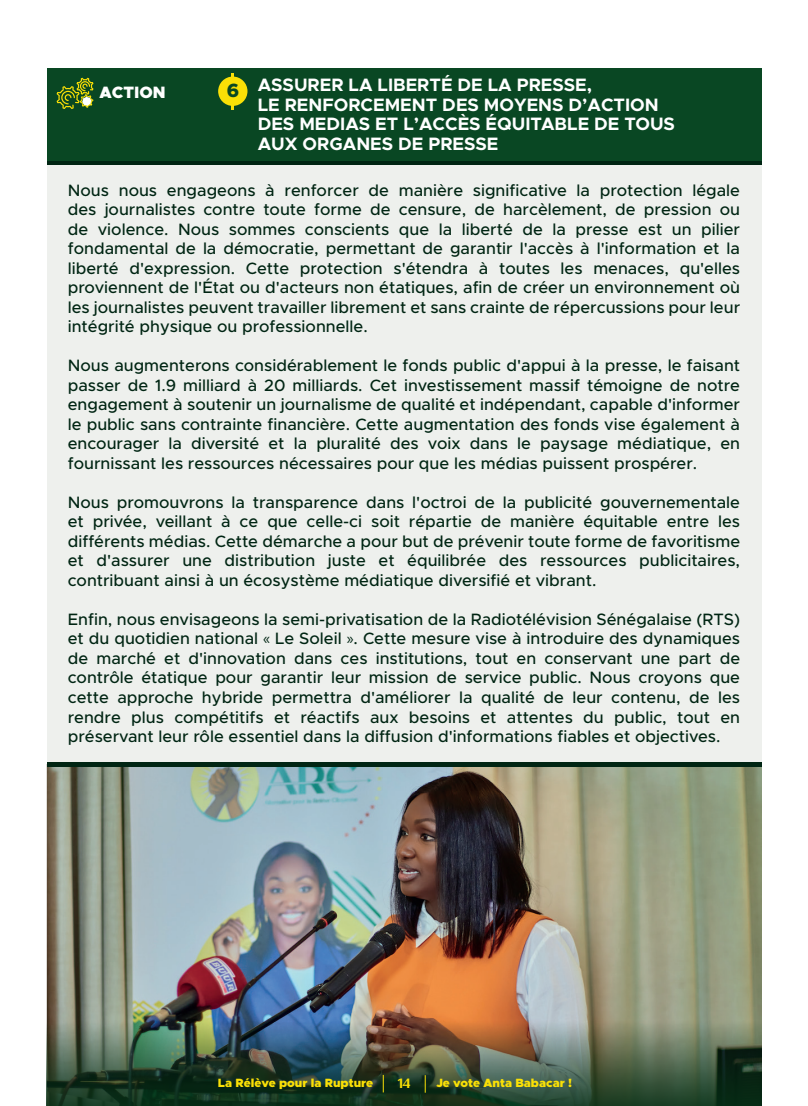
<style>
.page{position:relative;width:808px;height:1106px;background:#fff}
.page>*{position:absolute;margin:0;border:0;box-sizing:border-box;transform-origin:0 0}
.t1{font:700 18px/19.5px "Metropolis";color:#fff}
.t2{font:500 16.5px/19.5px "Metropolis";color:#002513;text-align:justify}
.t3{font:900 16.5px "Metropolis";color:#fff}
.t4{font:900 13.5px "Royal Castle";color:#fae006}
.t5{font:900 12px "Metropolis";color:#fae006}
.s1{font-weight:800;font-size:19.2px;color:#094723}
.s2{font-family:"Myriad Pro";font-weight:400}
</style>
<div class="page">
<img style="left:46px;top:764px;width:715px;height:342px">
<img style="left:47px;top:1021px;width:714px;height:85px">
<svg style="left:383px;top:1074px;width:1px;height:18px"></svg>
<svg style="left:425px;top:1075px;width:1px;height:17px"></svg>
<div style="left:47px;top:68px;width:715px;height:94px;background:#094723"></div>
<svg style="left:57px;top:78px;width:36px;height:31px"></svg>
<hr style="left:232px;top:73px;width:2px;height:37px;background:#fae006">
<div style="left:218px;top:77px;width:29px;height:29px;background:#fae006;border-radius:50%"></div>
<hr style="left:47px;top:161px;width:714px;height:4px;background:#002513">
<div style="left:47px;top:165px;width:714px;height:599px;background:#eef0ed"></div>
<div style="left:47px;top:762px;width:714px;height:5px;background:#002513"></div>
<p class="t3" style="left:99px;top:82px;width:68px">ACTION</p>
<p class="t1" style="left:258px;top:75px;width:419px;text-indent:-31px"><span class="s1">6</span> ASSURER LA LIBERTÉ DE LA PRESSE,<br>LE RENFORCEMENT DES MOYENS D’ACTION<br>DES MEDIAS ET L’ACCÈS ÉQUITABLE DE TOUS<br>AUX ORGANES DE PRESSE</p>
<p class="t2" style="left:68px;top:180px;width:674px">Nous nous engageons à renforcer de manière significative la protection légale des journalistes contre toute forme de censure, de harcèlement, de pression ou de violence. Nous sommes conscients que la liberté de la presse est un pilier fondamental de la démocratie, permettant de garantir l'accès à l'information et la liberté d'expression. Cette protection s'étendra à toutes les menaces, qu'elles proviennent de l'État ou d'acteurs non étatiques, afin de créer un environnement où les journalistes peuvent travailler librement et sans crainte de répercussions pour leur intégrité physique ou professionnelle.</p>
<p class="t2" style="left:68px;top:356px;width:674px">Nous augmenterons considérablement le fonds public d'appui à la presse, le faisant passer de 1.9 milliard à 20 milliards. Cet investissement massif témoigne de notre engagement à soutenir un journalisme de qualité et indépendant, capable d'informer le public sans contrainte financière. Cette augmentation des fonds vise également à encourager la diversité et la pluralité des voix dans le paysage médiatique, en fournissant les ressources nécessaires pour que les médias puissent prospérer.</p>
<p class="t2" style="left:68px;top:492px;width:674px">Nous promouvrons la transparence dans l'octroi de la publicité gouvernementale et privée, veillant à ce que celle-ci soit répartie de manière équitable entre les différents médias. Cette démarche a pour but de prévenir toute forme de favoritisme et d'assurer une distribution juste et équilibrée des ressources publicitaires, contribuant ainsi à un écosystème médiatique diversifié et vibrant.</p>
<p class="t2" style="left:68px;top:609px;width:674px">Enfin, nous envisageons la semi-privatisation de la Radiotélévision Sénégalaise (RTS) et du quotidien national <span class="s2">«</span> Le Soleil <span class="s2">»</span>. Cette mesure vise à introduire des dynamiques de marché et d'innovation dans ces institutions, tout en conservant une part de contrôle étatique pour garantir leur mission de service public. Nous croyons que cette approche hybride permettra d'améliorer la qualité de leur contenu, de les rendre plus compétitifs et réactifs aux besoins et attentes du public, tout en préservant leur rôle essentiel dans la diffusion d'informations fiables et objectives.</p>
<p class="t5" style="left:218px;top:1075px;width:157px">La Rélève pour la Rupture</p>
<p class="t4" style="left:398px;top:1073px;width:14px">14</p>
<p class="t5" style="left:436px;top:1075px;width:137px">Je vote Anta Babacar !</p>
</div>
